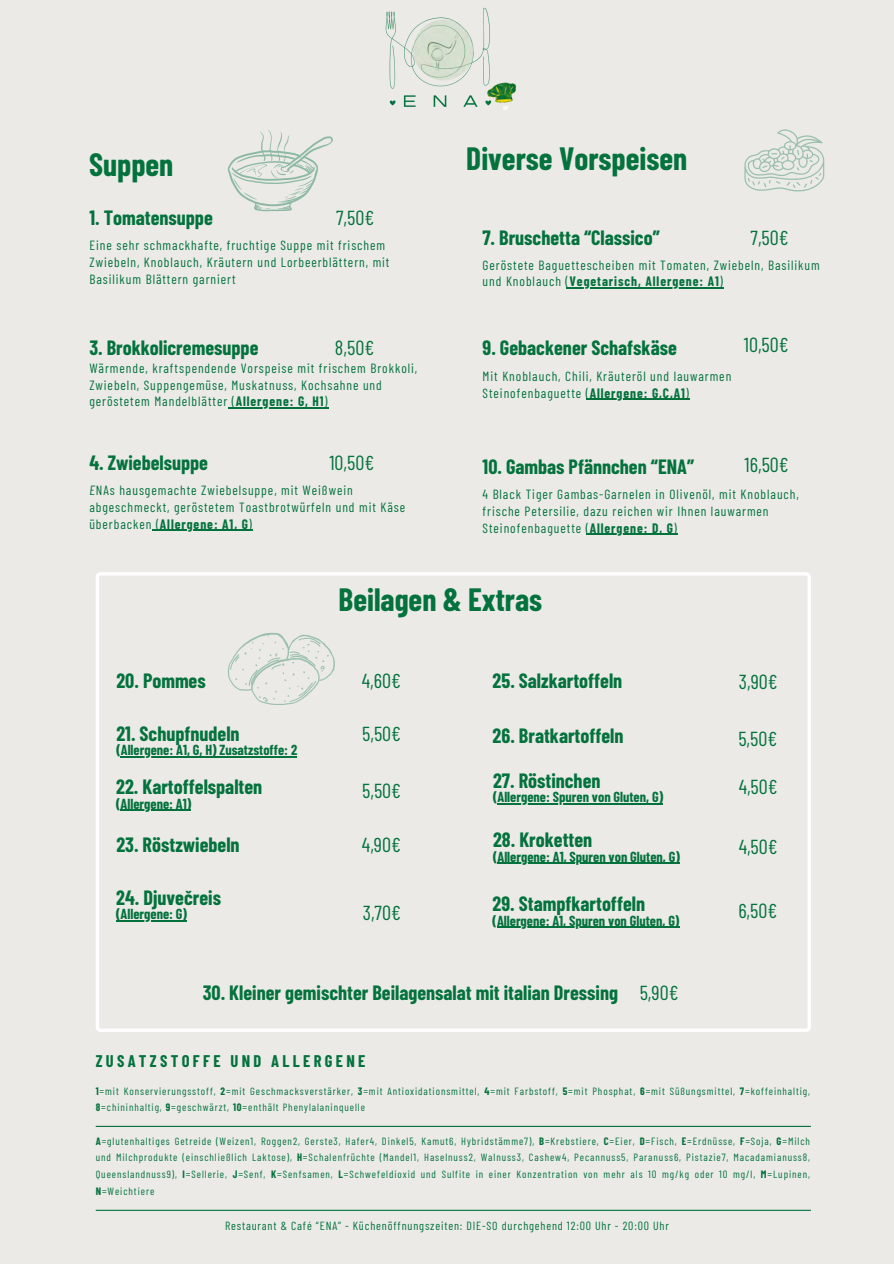
<style>
.page{position:relative;width:894px;height:1264px;background:#fff}
.page>*{position:absolute;margin:0;border:0;box-sizing:border-box;transform-origin:0 0}
.t1{font:700 31.5px "Barlow Condensed";color:#04723d}
.t2{font:700 20.25px "Barlow Condensed";color:#04723d}
.t3{font:20.25px "Barlow Condensed";color:#04723d}
.t4{font:700 16.5px "Barlow Condensed";letter-spacing:.2em;color:#04723d}
.t5{font:700 14.25px "Barlow Condensed";color:#04723d}
.t6{font:13.35px/16.6px "Barlow Condensed";letter-spacing:.07em;color:#04723d}
.t7{font:11.85px "Barlow Condensed";letter-spacing:.07em;color:#04723d}
.t8{font:10.5px/16.6px "Barlow Condensed";letter-spacing:.09em;color:#04723d}
.s1{font-weight:700}
.s2{font-style:italic}
</style>
<div class="page">
<div style="left:0;top:0;width:893px;height:1263px;background:#ebeae7"></div>
<svg style="left:96px;top:572px;width:714px;height:459px"></svg>
<svg style="left:228px;top:130px;width:104px;height:81px"></svg>
<hr style="left:96px;top:1209px;width:714px;height:1px;background:#04723d">
<svg style="left:744px;top:129px;width:80px;height:62px"></svg>
<svg style="left:228px;top:632px;width:106px;height:73px"></svg>
<img style="left:385px;top:7px;width:132px;height:103px">
<hr style="left:569px;top:287px;width:72px;height:1px;background:#04723d">
<hr style="left:645px;top:287px;width:74px;height:1px;background:#04723d">
<hr style="left:160px;top:529px;width:89px;height:1px;background:#04723d">
<hr style="left:589px;top:398px;width:96px;height:2px;background:#04723d">
<hr style="left:589px;top:533px;width:84px;height:2px;background:#04723d">
<hr style="left:236px;top:407px;width:88px;height:1px;background:#04723d">
<hr style="left:121px;top:756px;width:176px;height:1px;background:#04723d">
<hr style="left:121px;top:809px;width:70px;height:2px;background:#04723d">
<hr style="left:116px;top:920px;width:71px;height:1px;background:#04723d">
<hr style="left:497px;top:803px;width:165px;height:1px;background:#04723d">
<hr style="left:96px;top:1125px;width:714px;height:1px;background:#04723d">
<hr style="left:497px;top:862px;width:182px;height:2px;background:#04723d">
<hr style="left:497px;top:926px;width:182px;height:1px;background:#04723d">
<h3 class="t1" style="left:89px;top:144px;width:86px">Suppen</h3>
<h3 class="t2" style="left:89px;top:205px;width:125px">1. Tomatensuppe</h3>
<h6 class="t3" style="left:336px;top:205px;width:40px">7,50€</h6>
<h2 class="t6" style="left:89px;top:236px;width:301px">Eine sehr schmackhafte, fruchtige Suppe mit frischem<br>Zwiebeln, Knoblauch, Kräutern und Lorbeerblättern, mit<br>Basilikum Blättern garniert</h2>
<h1 class="t2" style="left:89px;top:334px;width:170px">3. Brokkolicremesuppe</h1>
<h6 class="t3" style="left:335px;top:334px;width:41px">8,50€</h6>
<p class="t6" style="left:89px;top:359px;width:329px">Wärmende, kraftspendende Vorspeise mit frischem Brokkoli,<br>Zwiebeln, Suppengemüse, Muskatnuss, Kochsahne und geröstetem Mandelblätter (<span class="s1">Allergene: G, H1</span>)</p>
<h1 class="t2" style="left:89px;top:450px;width:120px">4. Zwiebelsuppe</h1>
<p class="t3" style="left:329px;top:450px;width:46px">10,50€</p>
<h2 class="t6" style="left:89px;top:481px;width:317px"><span class="s2">E</span>NAs hausgemachte Zwiebelsuppe, mit Weißwein abgeschmeckt, geröstetem Toastbrotwürfeln und mit Käse überbacken (<span class="s1">Allergene: A1, G</span>)</h2>
<p class="t1" style="left:466px;top:139px;width:222px">Diverse Vorspeisen</p>
<h1 class="t2" style="left:482px;top:224px;width:179px">7. Bruschetta “Classico”</h1>
<p class="t3" style="left:750px;top:224px;width:40px">7,50€</p>
<h2 class="t6" style="left:482px;top:256px;width:338px">Geröstete Baguettescheiben mit Tomaten, Zwiebeln, Basilikum und Knoblauch (<span class="s1">Vegetarisch, Allergene: A1</span>)</h2>
<h2 class="t2" style="left:482px;top:334px;width:196px">9. Gebackener Schafskäse</h2>
<h6 class="t3" style="left:743px;top:331px;width:46px">10,50€</h6>
<h3 class="t6" style="left:482px;top:367px;width:250px">Mit Knoblauch, Chili, Kräuteröl und lauwarmen<br>Steinofenbaguette (<span class="s1">Allergene: G,C,A1</span>)</h3>
<h2 class="t2" style="left:482px;top:454px;width:213px">10. Gambas Pfännchen “ENA”</h2>
<h3 class="t3" style="left:744px;top:451px;width:46px">16,50€</h3>
<h6 class="t6" style="left:482px;top:485px;width:318px">4 Black Tiger Gambas-Garnelen in Olivenöl, mit Knoblauch, frische Petersilie, dazu reichen wir Ihnen lauwarmen<br>Steinofenbaguette (<span class="s1">Allergene: D, G</span>)</h6>
<h3 class="t2" style="left:116px;top:668px;width:91px">20. Pommes</h3>
<h3 class="t2" style="left:116px;top:720px;width:125px">21. Schupfnudeln</h3>
<h3 class="t5" style="left:116px;top:741px;width:182px">(Allergene: A1, G, H) Zusatzstoffe: 2</h3>
<h3 class="t2" style="left:116px;top:773px;width:147px">22. Kartoffelspalten</h3>
<h3 class="t5" style="left:116px;top:794px;width:77px">(Allergene: A1)</h3>
<h3 class="t2" style="left:116px;top:831px;width:125px">23. Röstzwiebeln</h3>
<h2 class="t2" style="left:116px;top:884px;width:106px">24. Djuvečreis</h2>
<h3 class="t5" style="left:116px;top:905px;width:72px">(Allergene: G)</h3>
<h3 class="t1" style="left:338px;top:580px;width:205px">Beilagen &amp; Extras</h3>
<h2 class="t3" style="left:361px;top:668px;width:41px">4,60€</h2>
<h3 class="t3" style="left:362px;top:721px;width:40px">5,50€</h3>
<h5 class="t3" style="left:362px;top:777px;width:40px">5,50€</h5>
<h2 class="t3" style="left:362px;top:831px;width:40px">4,90€</h2>
<h5 class="t3" style="left:363px;top:899px;width:40px">3,70€</h5>
<h5 class="t2" style="left:492px;top:668px;width:131px">25. Salzkartoffeln</h5>
<h3 class="t2" style="left:492px;top:722px;width:132px">26. Bratkartoffeln</h3>
<h2 class="t2" style="left:493px;top:767px;width:109px">27. Röstinchen</h2>
<h2 class="t5" style="left:493px;top:788px;width:171px">(Allergene: Spuren von Gluten, G)</h2>
<p class="t2" style="left:493px;top:826px;width:101px">28. Kroketten</p>
<p class="t5" style="left:493px;top:847px;width:188px">(Allergene: A1, Spuren von Gluten, G)</p>
<p class="t2" style="left:492px;top:890px;width:154px">29. Stampfkartoffeln</p>
<p class="t5" style="left:492px;top:911px;width:188px">(Allergene: A1, Spuren von Gluten, G)</p>
<p class="t2" style="left:203px;top:980px;width:416px">30. Kleiner gemischter Beilagensalat mit italian Dressing</p>
<p class="t3" style="left:639px;top:980px;width:40px">5,90€</p>
<h3 class="t3" style="left:738px;top:668px;width:40px">3,90€</h3>
<h2 class="t3" style="left:738px;top:725px;width:40px">5,50€</h2>
<h3 class="t3" style="left:738px;top:773px;width:41px">4,50€</h3>
<p class="t3" style="left:738px;top:833px;width:41px">4,50€</p>
<p class="t3" style="left:738px;top:897px;width:40px">6,50€</p>
<p class="t4" style="left:96px;top:1050px;width:271px">ZUSATZSTOFFE UND ALLERGENE</p>
<p class="t8" style="left:96px;top:1082px;width:715px"><span class="s1">1</span>=mit Konservierungsstoff, <span class="s1">2</span>=mit Geschmacksverstärker, <span class="s1">3</span>=mit Antioxidationsmittel, <span class="s1">4</span>=mit Farbstoff, <span class="s1">5</span>=mit Phosphat, <span class="s1">6</span>=mit Süßungsmittel, <span class="s1">7</span>=koffeinhaltig,<br><span class="s1">8</span>=chininhaltig, <span class="s1">9</span>=geschwärzt, <span class="s1">10</span>=enthält Phenylalaninquelle</p>
<p class="t8" style="left:96px;top:1132px;width:715px;text-align:justify"><span class="s1">A</span>=glutenhaltiges Getreide (Weizen1, Roggen2, Gerste3, Hafer4, Dinkel5, Kamut6, Hybridstämme7), <span class="s1">B</span>=Krebstiere, <span class="s1">C</span>=Eier, <span class="s1">D</span>=Fisch, <span class="s1">E</span>=Erdnüsse, <span class="s1">F</span>=Soja, <span class="s1">G</span>=Milch und Milchprodukte (einschließlich Laktose), <span class="s1">H</span>=Schalenfrüchte (Mandel1, Haselnuss2, Walnuss3, Cashew4, Pecannuss5, Paranuss6, Pistazie7, Macadamianuss8, Queenslandnuss9), <span class="s1">I</span>=Sellerie, <span class="s1">J</span>=Senf, <span class="s1">K</span>=Senfsamen, <span class="s1">L</span>=Schwefeldioxid und Sulfite in einer Konzentration von mehr als 10 mg/kg oder 10 mg/l, <span class="s1">M</span>=Lupinen, <span class="s1">N</span>=Weichtiere</p>
<h4 class="t7" style="left:225px;top:1218px;width:445px">Restaurant &amp; Café “ENA” - Küchenöffnungszeiten: DIE-SO durchgehend 12:00 Uhr - 20:00 Uhr</h4>
</div>
